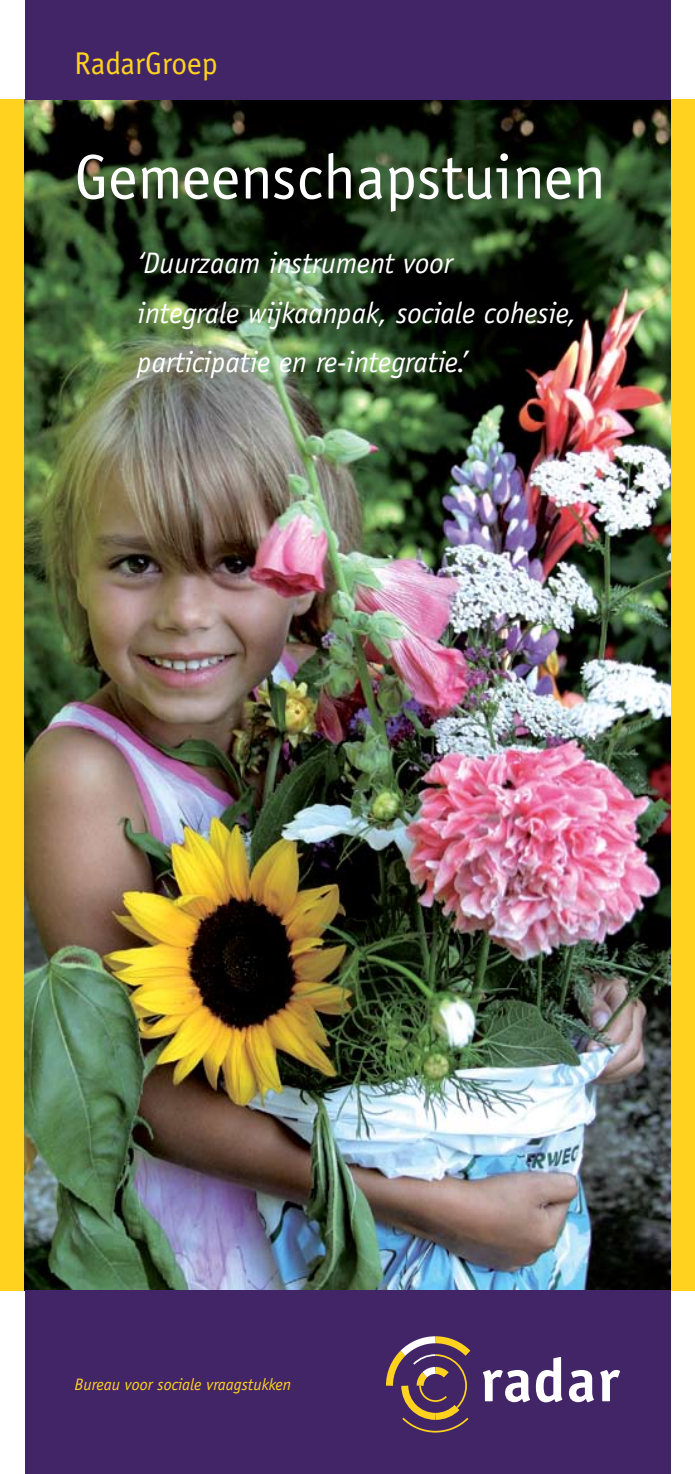
<style>
.page{position:relative;width:695px;height:1474px;background:#fff}
.page>*{position:absolute;margin:0;border:0;box-sizing:border-box;transform-origin:0 0}
.t1{font:63px "Officina Sans";color:#fff}
.t2{font:31.5px "Officina Sans";color:#ffd21f}
.t3{font:italic 29.75px/49.5px "Officina Sans";color:#fff}
.t4{font:italic 16.62px "Officina Sans";color:#ffd21f}
</style>
<div class="page">
<div style="left:0;top:99px;width:25px;height:1191px;background:#ffd21f"></div>
<div style="left:670px;top:99px;width:24px;height:1191px;background:#ffd21f"></div>
<img style="left:25px;top:99px;width:645px;height:1191px">
<div style="left:25px;top:1290px;width:645px;height:183px;background:#422566"></div>
<div style="left:25px;top:0;width:645px;height:99px;background:#422566"></div>
<svg style="left:569px;top:1370px;width:24px;height:32px"></svg>
<svg style="left:600px;top:1370px;width:20px;height:31px"></svg>
<svg style="left:386px;top:1336px;width:176px;height:97px"></svg>
<p class="t2" style="left:74px;top:45px;width:144px">RadarGroep</p>
<h1 class="t1" style="left:74px;top:140px;width:533px">Gemeenschapstuinen</h1>
<p class="t3" style="left:137px;top:238px;width:440px">‘Duurzaam instrument voor<br>integrale wijkaanpak, sociale cohesie, participatie en re-integratie.’</p>
<p class="t4" style="left:74px;top:1374px;width:218px">Bureau voor sociale vraagstukken</p>
</div>
